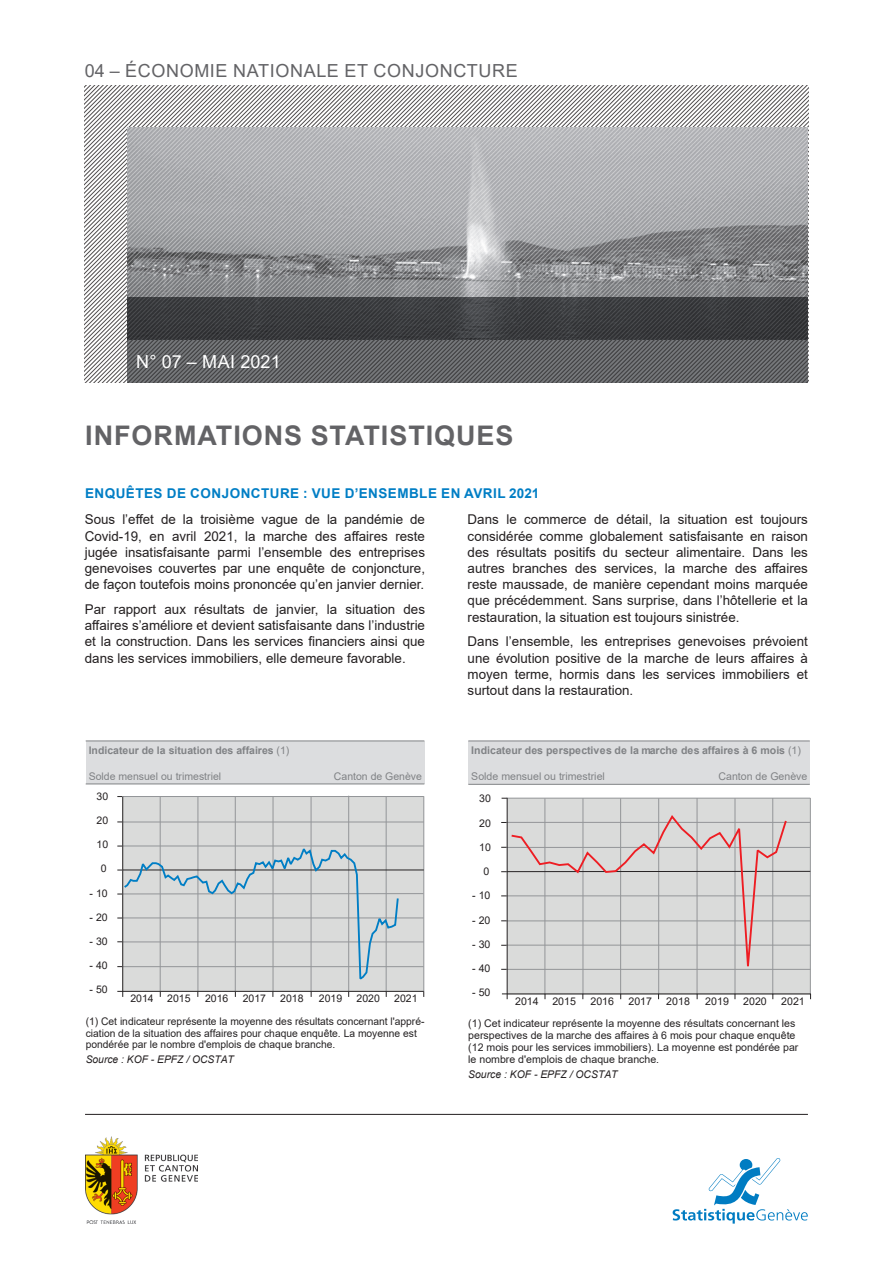
<style>
.page{position:relative;width:893px;height:1263px;background:#fff}
.page>*{position:absolute;margin:0;border:0;box-sizing:border-box;transform-origin:0 0}
.t1{font:700 27px "Arial";letter-spacing:.035em;color:#636366}
.t2{font:18px "Arial";letter-spacing:.035em;color:#636366}
.t3{font:18px "Arial";color:#fff}
.t4{font:13.5px/16.2px "Arial";color:#231f20;text-align:justify}
.t5{font:700 13.5px "Arial";letter-spacing:.035em;color:#007ec5}
.t6{font:10.65px/11.9px "Arial";color:#262324}
.t7{font:700 10.65px "Arial";color:#808285}
.t8{font:10.65px "Arial";color:#231f20}
.t9{font:10.65px "Arial";color:#808285}
.t10{font:italic 10.65px "Arial";color:#231f20}
.t11{font:10.5px/11.7px "Arial";color:#262324}
.t12{font:10.5px "Arial";color:#231f20}
.t13{font:10.5px "Arial";color:#808285}
.t14{font:700 10.5px "Arial";color:#808285}
.t15{font:italic 10.5px "Arial";color:#231f20}
.s1{font-weight:400}
.s2{color:#231f20}
</style>
<div class="page">
<hr style="left:85px;top:1114px;width:723px;height:1px;background:#231f20">
<svg style="left:673px;top:1158px;width:135px;height:65px"></svg>
<svg style="left:85px;top:85px;width:122px;height:298px"></svg>
<svg style="left:207px;top:85px;width:601px;height:43px"></svg>
<svg style="left:127px;top:128px;width:175px;height:170px;background:#a0a2a5"></svg>
<svg style="left:302px;top:128px;width:506px;height:170px;background:#a5a6a9"></svg>
<svg style="left:127px;top:298px;width:681px;height:85px;background:#4e4f52"></svg>
<img style="left:85px;top:1137px;width:112px;height:86px">
<div style="left:86px;top:741px;width:338px;height:43px;background:#dcdddf"></div>
<hr style="left:86px;top:784px;width:338px;height:1px;background:#808285">
<hr style="left:86px;top:741px;width:338px;height:1px;background:#808285">
<div style="left:122px;top:796px;width:301px;height:195px;background:#dadbda"></div>
<hr style="left:123px;top:796px;width:301px;height:1px;background:#939598">
<hr style="left:123px;top:822px;width:301px;height:1px;background:#939598">
<hr style="left:123px;top:846px;width:301px;height:1px;background:#939598">
<hr style="left:123px;top:893px;width:300px;height:1px;background:#939598">
<hr style="left:123px;top:918px;width:301px;height:1px;background:#939598">
<hr style="left:123px;top:942px;width:301px;height:1px;background:#939598">
<hr style="left:123px;top:966px;width:301px;height:1px;background:#939598">
<hr style="left:311px;top:796px;width:1px;height:195px;background:#939598">
<hr style="left:348px;top:796px;width:1px;height:195px;background:#939598">
<hr style="left:386px;top:796px;width:1px;height:196px;background:#939598">
<hr style="left:424px;top:796px;width:1px;height:196px;background:#939598">
<hr style="left:198px;top:796px;width:1px;height:195px;background:#939598">
<hr style="left:160px;top:797px;width:1px;height:194px;background:#939598">
<hr style="left:235px;top:797px;width:1px;height:194px;background:#939598">
<hr style="left:273px;top:797px;width:1px;height:194px;background:#939598">
<hr style="left:123px;top:870px;width:301px;height:1px;background:#262324">
<hr style="left:122px;top:796px;width:1px;height:201px;background:#262324">
<hr style="left:117px;top:991px;width:307px;height:1px;background:#262324">
<svg style="left:117px;top:845px;width:283px;height:137px"></svg>
<div style="left:468px;top:741px;width:342px;height:43px;background:#dcdddf"></div>
<hr style="left:468px;top:784px;width:342px;height:1px;background:#808285">
<hr style="left:468px;top:741px;width:342px;height:1px;background:#808285">
<div style="left:507px;top:798px;width:303px;height:196px;background:#dadbda"></div>
<hr style="left:697px;top:798px;width:1px;height:196px;background:#939598">
<hr style="left:735px;top:798px;width:1px;height:196px;background:#939598">
<hr style="left:772px;top:798px;width:1px;height:197px;background:#939598">
<hr style="left:810px;top:798px;width:1px;height:197px;background:#939598">
<hr style="left:583px;top:798px;width:1px;height:196px;background:#939598">
<hr style="left:545px;top:798px;width:1px;height:196px;background:#939598">
<hr style="left:620px;top:798px;width:1px;height:196px;background:#939598">
<hr style="left:658px;top:798px;width:1px;height:196px;background:#939598">
<hr style="left:507px;top:798px;width:303px;height:1px;background:#939598">
<hr style="left:507px;top:822px;width:303px;height:1px;background:#939598">
<hr style="left:507px;top:847px;width:303px;height:1px;background:#939598">
<hr style="left:507px;top:896px;width:303px;height:1px;background:#939598">
<hr style="left:507px;top:921px;width:303px;height:1px;background:#939598">
<hr style="left:507px;top:945px;width:303px;height:1px;background:#939598">
<hr style="left:507px;top:969px;width:303px;height:1px;background:#939598">
<hr style="left:507px;top:871px;width:303px;height:1px;background:#262324">
<hr style="left:502px;top:994px;width:309px;height:1px;background:#262324">
<hr style="left:507px;top:798px;width:1px;height:201px;background:#262324">
<svg style="left:509px;top:813px;width:279px;height:179px"></svg>
<h2 class="t2" style="left:85px;top:58px;width:434px">04 – ÉCONOMIE NATIONALE ET CONJONCTURE</h2>
<h2 class="t3" style="left:136px;top:349px;width:146px">N° 07 – MAI 2021</h2>
<h1 class="t1" style="left:85px;top:416px;width:430px">INFORMATIONS STATISTIQUES</h1>
<p class="t5" style="left:85px;top:483px;width:456px">ENQUÊTES DE CONJONCTURE : VUE D’ENSEMBLE EN AVRIL 2021</p>
<p class="t4" style="left:85px;top:511px;width:342px">Sous l’effet de la troisième vague de la pandémie de Covid-19, en avril 2021, la marche des affaires reste jugée insatisfaisante parmi l’ensemble des entreprises genevoises couvertes par une enquête de conjoncture, de façon toutefois moins prononcée qu’en janvier dernier.</p>
<p class="t4" style="left:85px;top:601px;width:342px">Par rapport aux résultats de janvier, la situation des affaires s’améliore et devient satisfaisante dans l’industrie et la construction. Dans les services financiers ainsi que dans les services immobiliers, elle demeure favorable.</p>
<p class="t4" style="left:468px;top:511px;width:342px">Dans le commerce de détail, la situation est toujours considérée comme globalement satisfaisante en raison des résultats positifs du secteur alimentaire. Dans les autres branches des services, la marche des affaires reste maussade, de manière cependant moins marquée que précédemment. Sans surprise, dans l’hôtellerie et la restauration, la situation est toujours sinistrée.</p>
<p class="t4" style="left:468px;top:633px;width:342px">Dans l’ensemble, les entreprises genevoises prévoient une évolution positive de la marche de leurs affaires à moyen terme, hormis dans les services immobiliers et surtout dans la restauration.</p>
<p class="t14" style="left:89px;top:743px;width:202px">Indicateur de la situation des affaires <span class="s1">(1)</span></p>
<p class="t13" style="left:89px;top:769px;width:134px">Solde mensuel ou trimestriel</p>
<p class="t13" style="left:334px;top:769px;width:90px">Canton de Genève</p>
<p class="t7" style="left:471px;top:743px;width:331px">Indicateur des perspectives de la marche des affaires à 6 mois <span class="s1">(1)</span></p>
<p class="t9" style="left:471px;top:769px;width:135px">Solde mensuel ou trimestriel</p>
<p class="t9" style="left:719px;top:769px;width:90px">Canton de Genève</p>
<p class="t12" style="left:97px;top:789px;width:13px">30</p>
<p class="t8" style="left:479px;top:791px;width:13px">30</p>
<p class="t12" style="left:97px;top:813px;width:13px">20</p>
<p class="t8" style="left:479px;top:815px;width:13px">20</p>
<p class="t12" style="left:97px;top:837px;width:13px">10</p>
<p class="t8" style="left:479px;top:840px;width:13px">10</p>
<p class="t12" style="left:101px;top:861px;width:7px">0</p>
<p class="t8" style="left:484px;top:864px;width:7px">0</p>
<p class="t12" style="left:90px;top:885px;width:20px">- 10</p>
<p class="t8" style="left:472px;top:888px;width:20px">- 10</p>
<p class="t12" style="left:90px;top:909px;width:20px">- 20</p>
<p class="t8" style="left:472px;top:912px;width:20px">- 20</p>
<p class="t12" style="left:90px;top:934px;width:20px">- 30</p>
<p class="t8" style="left:472px;top:937px;width:20px">- 30</p>
<p class="t12" style="left:90px;top:958px;width:20px">- 40</p>
<p class="t8" style="left:472px;top:961px;width:20px">- 40</p>
<p class="t12" style="left:90px;top:982px;width:20px">- 50</p>
<p class="t12" style="left:130px;top:991px;width:25px">2014</p>
<p class="t12" style="left:167px;top:991px;width:25px">2015</p>
<p class="t12" style="left:205px;top:991px;width:25px">2016</p>
<p class="t12" style="left:243px;top:991px;width:25px">2017</p>
<p class="t12" style="left:280px;top:991px;width:25px">2018</p>
<p class="t12" style="left:319px;top:991px;width:25px">2019</p>
<p class="t12" style="left:356px;top:991px;width:25px">2020</p>
<p class="t12" style="left:394px;top:991px;width:25px">2021</p>
<p class="t8" style="left:472px;top:985px;width:20px">- 50</p>
<p class="t8" style="left:515px;top:994px;width:25px">2014</p>
<p class="t8" style="left:552px;top:994px;width:25px">2015</p>
<p class="t8" style="left:590px;top:994px;width:25px">2016</p>
<p class="t8" style="left:628px;top:994px;width:25px">2017</p>
<p class="t8" style="left:666px;top:994px;width:25px">2018</p>
<p class="t8" style="left:705px;top:994px;width:25px">2019</p>
<p class="t8" style="left:743px;top:994px;width:25px">2020</p>
<p class="t8" style="left:781px;top:994px;width:25px">2021</p>
<p class="t11" style="left:86px;top:1015px;width:340px"><span class="s2">(1)</span> Cet indicateur représente la moyenne des résultats concernant l'appré&shy;ciation de la situation des affaires pour chaque enquête. La moyenne est pondérée par le nombre d'emplois de chaque branche.</p>
<p class="t15" style="left:86px;top:1053px;width:150px">Source : KOF - EPFZ / OCSTAT</p>
<p class="t6" style="left:468px;top:1018px;width:332px"><span class="s2">(1)</span> Cet indicateur représente la moyenne des résultats concernant les perspectives de la marche des affaires à 6 mois pour chaque enquête (12 mois pour les services immobiliers). La moyenne est pondérée par le nombre d'emplois de chaque branche.</p>
<p class="t10" style="left:468px;top:1067px;width:151px">Source : KOF - EPFZ / OCSTAT</p>
</div>
